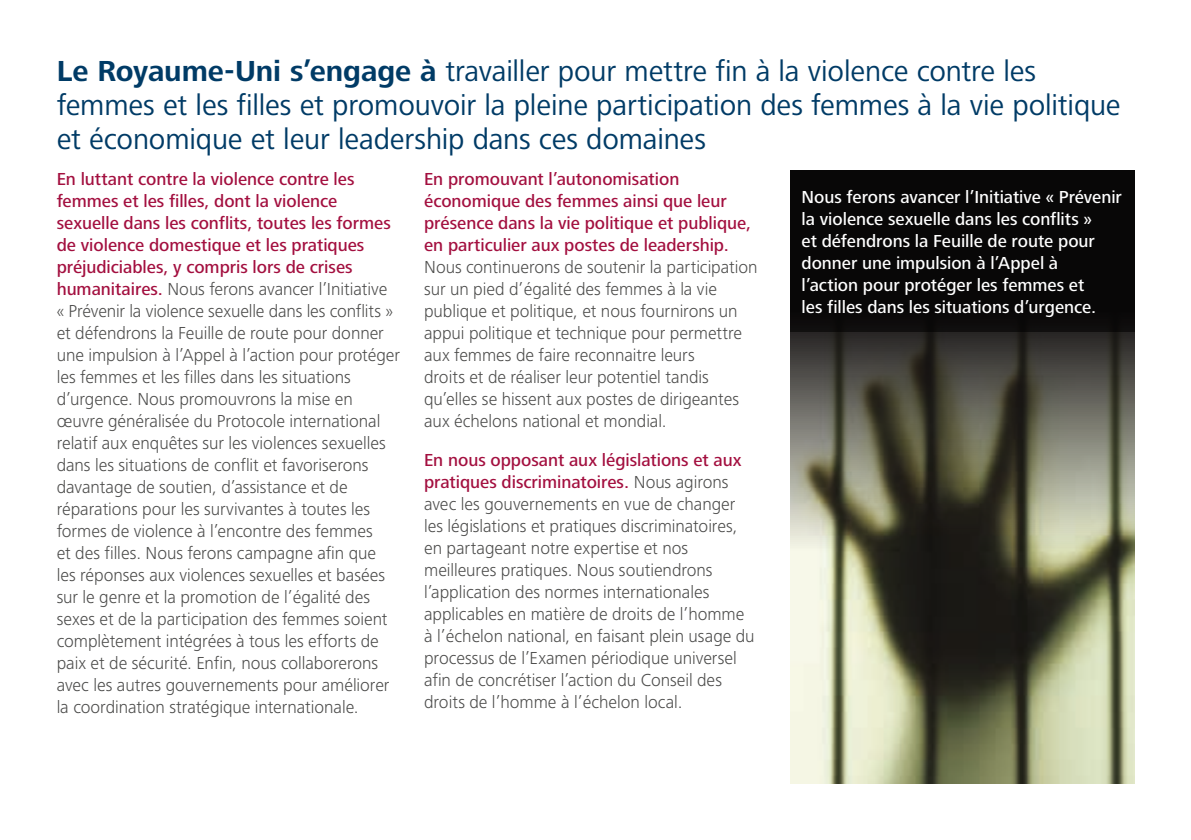
<style>
.page{position:relative;width:1191px;height:840px;background:#fff}
.page>*{position:absolute;margin:0;border:0;box-sizing:border-box;transform-origin:0 0}
.t1{font:30px/34px "Frutiger Next LT";letter-spacing:-.005em;color:#003b66}
.t2{font:300 18px/22px "Frutiger Next LT";letter-spacing:-.005em;color:#4b4b4a}
.t3{font:500 18px/22px "Frutiger Next LT";color:#fff}
.t4{font:500 18px/22px "Frutiger Next LT";color:#a30f3f}
.s1{font-weight:700}
.s2{font-weight:500;color:#a30f3f}
</style>
<div class="page">
<img style="left:790px;top:332px;width:344px;height:450px">
<div style="left:790px;top:170px;width:344px;height:162px;background:#080707"></div>
<h1 class="t1" style="left:57px;top:54px;width:1065px"><span class="s1">Le Royaume-Uni s’engage à</span> travailler pour mettre fin à la violence contre les femmes et les filles et promouvoir la pleine participation des femmes à la vie politique et économique et leur leadership dans ces domaines</h1>
<p class="t3" style="left:801px;top:186px;width:322px">Nous ferons avancer l’Initiative « Prévenir la violence sexuelle dans les conflits »<br>et défendrons la Feuille de route pour donner une impulsion à l’Appel à<br>l’action pour protéger les femmes et<br>les filles dans les situations d’urgence.</p>
<p class="t2" style="left:57px;top:167px;width:345px"><span class="s2">En luttant contre la violence contre les femmes et les filles, dont la violence sexuelle dans les conflits, toutes les formes de violence domestique et les pratiques préjudiciables, y compris lors de crises humanitaires.</span> Nous ferons avancer l’Initiative<br>« Prévenir la violence sexuelle dans les conflits » et défendrons la Feuille de route pour donner une impulsion à l’Appel à l’action pour protéger les femmes et les filles dans les situations d’urgence. Nous promouvrons la mise en œuvre généralisée du Protocole international relatif aux enquêtes sur les violences sexuelles dans les situations de conflit et favoriserons davantage de soutien, d’assistance et de réparations pour les survivantes à toutes les formes de violence à l’encontre des femmes<br>et des filles. Nous ferons campagne afin que<br>les réponses aux violences sexuelles et basées sur le genre et la promotion de l’égalité des sexes et de la participation des femmes soient complètement intégrées à tous les efforts de paix et de sécurité. Enfin, nous collaborerons avec les autres gouvernements pour améliorer la coordination stratégique internationale.</p>
<p class="t4" style="left:424px;top:167px;width:329px">En promouvant l’autonomisation économique des femmes ainsi que leur présence dans la vie politique et publique, en particulier aux postes de leadership.</p>
<p class="t2" style="left:424px;top:255px;width:335px">Nous continuerons de soutenir la participation sur un pied d’égalité des femmes à la vie publique et politique, et nous fournirons un appui politique et technique pour permettre aux femmes de faire reconnaitre leurs<br>droits et de réaliser leur potentiel tandis qu’elles se hissent aux postes de dirigeantes aux échelons national et mondial.</p>
<p class="t2" style="left:424px;top:448px;width:332px"><span class="s2">En nous opposant aux législations et aux pratiques discriminatoires.</span> Nous agirons avec les gouvernements en vue de changer les législations et pratiques discriminatoires, en partageant notre expertise et nos meilleures pratiques. Nous soutiendrons l’application des normes internationales applicables en matière de droits de l’homme à l’échelon national, en faisant plein usage du processus de l’Examen périodique universel afin de concrétiser l’action du Conseil des droits de l’homme à l’échelon local.</p>
</div>
